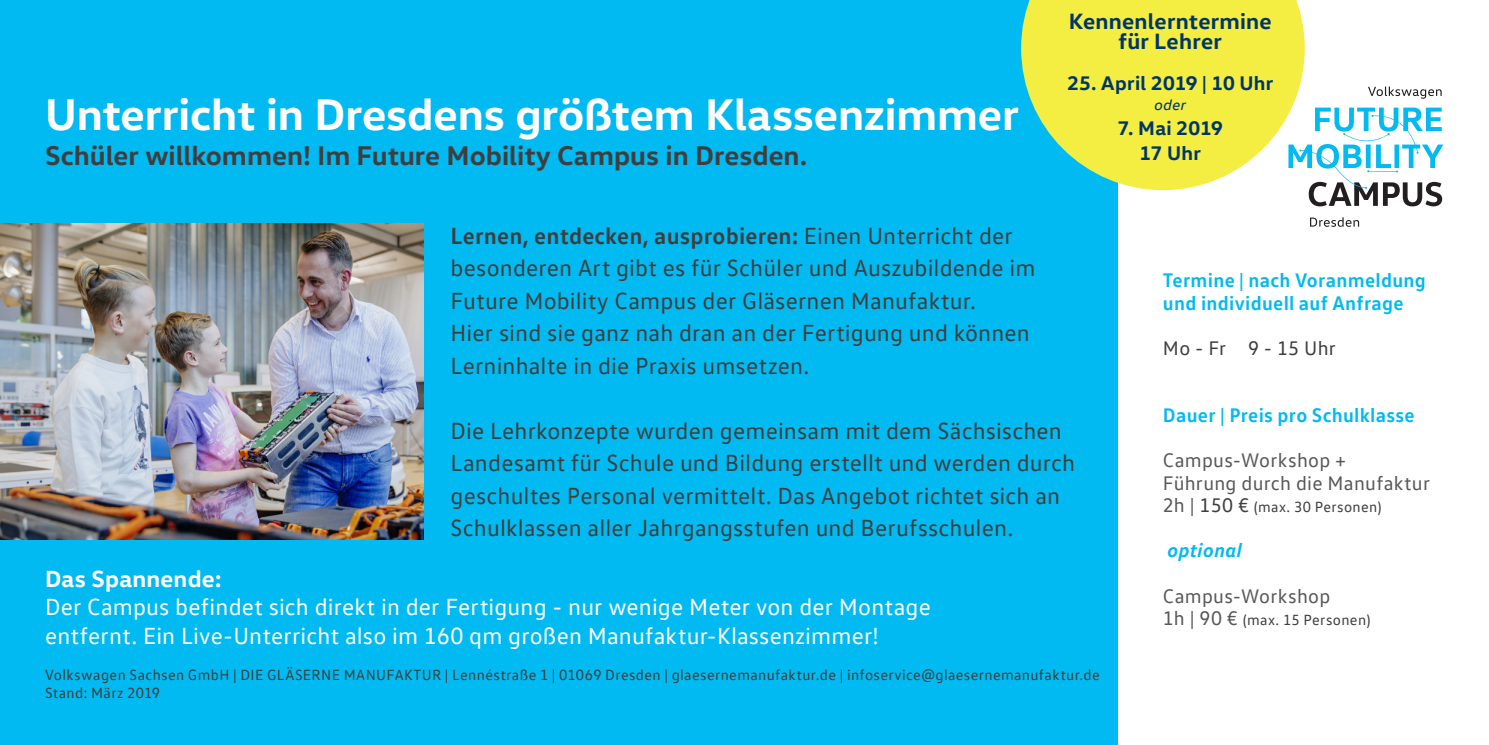
<style>
.page{position:relative;width:1489px;height:745px;background:#fff}
.page>*{position:absolute;margin:0;border:0;box-sizing:border-box;transform-origin:0 0}
.t1{font:700 45px "VW Head";letter-spacing:-.005em;color:#fff}
.t2{font:700 27.5px "VW Head";letter-spacing:.005em;color:#3e3e3f}
.t3{font:23.75px/32.5px "VW Text";letter-spacing:.005em;color:#3e3e3f}
.t4{font:23.75px "VW Text";letter-spacing:.01em;color:#fff}
.t5{font:700 23.75px "VW Text";letter-spacing:.01em;color:#3e3e3f}
.t6{font:700 23.75px "VW Head";letter-spacing:.01em;color:#fff}
.t7{font:700 22.5px "VW Head";letter-spacing:.01em;color:#003667}
.t8{font:700 20px "VW Text";letter-spacing:.015em;color:#00baf1}
.t9{font:20px "VW Text";letter-spacing:.015em;color:#57585a}
.t10{font:700 20px "VW Head";letter-spacing:.015em;color:#003667}
.t11{font:20px "VW Text";letter-spacing:.015em;color:#3e3e3f}
.t12{font:italic 700 20px "VW Text";letter-spacing:.015em;color:#00baf1}
.t13{font:15px "VW Text";letter-spacing:.025em;color:#3e3e3f}
.t14{font:italic 15px "VW Head";color:#003667}
.s1{font-weight:400}
.s2{font-size:20px;color:#57585a}
.s3{font-size:20px}
</style>
<div class="page">
<div style="left:0;top:0;width:1117px;height:744px;background:#00baf1"></div>
<svg style="left:1310px;top:217px;width:48px;height:10px"></svg>
<svg style="left:1368px;top:86px;width:73px;height:13px"></svg>
<svg style="left:1304px;top:107px;width:138px;height:99px"></svg>
<img style="left:0;top:223px;width:423px;height:316px">
<svg style="left:1021px;top:0;width:283px;height:190px"></svg>
<p class="t1" style="left:45px;top:85px;width:975px">Unterricht in Dresdens größtem Klassenzimmer</p>
<p class="t2" style="left:45px;top:137px;width:764px">Schüler willkommen! Im Future Mobility Campus in Dresden.</p>
<p class="t5" style="left:450px;top:220px;width:563px">Lernen, entdecken, ausprobieren: <span class="s1">Einen Unterricht der</span></p>
<p class="t3" style="left:450px;top:251px;width:586px">besonderen Art gibt es für Schüler und Auszubildende im</p>
<p class="t3" style="left:450px;top:283px;width:527px">Future Mobility Campus der Gläsernen Manufaktur.</p>
<p class="t3" style="left:450px;top:316px;width:580px">Hier sind sie ganz nah dran an der Fertigung und können</p>
<p class="t3" style="left:450px;top:348px;width:360px">Lerninhalte in die Praxis umsetzen.</p>
<p class="t7" style="left:1068px;top:7px;width:204px">Kennenlerntermine</p>
<p class="t7" style="left:1118px;top:27px;width:105px">für Lehrer</p>
<p class="t10" style="left:1066px;top:69px;width:208px">25. April 2019 | 10 Uhr</p>
<p class="t14" style="left:1154px;top:95px;width:33px">oder</p>
<p class="t10" style="left:1117px;top:114px;width:107px">7. Mai 2019</p>
<p class="t10" style="left:1139px;top:139px;width:63px">17 Uhr</p>
<p class="t8" style="left:1162px;top:267px;width:264px">Termine | nach Voranmeldung</p>
<p class="t8" style="left:1162px;top:289px;width:242px">und individuell auf Anfrage</p>
<p class="t11" style="left:1162px;top:335px;width:174px">Mo - Fr 9 - 15 Uhr</p>
<p class="t3" style="left:450px;top:413px;width:626px">Die Lehrkonzepte wurden gemeinsam mit dem Sächsischen Landesamt für Schule und Bildung erstellt und werden durch geschultes Personal vermittelt. Das Angebot richtet sich an Schulklassen aller Jahrgangsstufen und Berufsschulen.</p>
<p class="t6" style="left:45px;top:562px;width:178px">Das Spannende:</p>
<p class="t4" style="left:45px;top:592px;width:887px">Der Campus befindet sich direkt in der Fertigung - nur wenige Meter von der Montage</p>
<p class="t4" style="left:45px;top:620px;width:835px">entfernt. Ein Live-Unterricht also im 160 qm großen Manufaktur-Klassenzimmer!</p>
<p class="t13" style="left:45px;top:665px;width:1056px">Volkswagen Sachsen GmbH | DIE GLÄSERNE MANUFAKTUR | Lennéstraße 1 | 01069 Dresden | glaesernemanufaktur.de | infoservice@glaesernemanufaktur.de</p>
<p class="t13" style="left:45px;top:683px;width:117px">Stand: März 2019</p>
<p class="t8" style="left:1162px;top:402px;width:253px">Dauer | Preis pro Schulklasse</p>
<p class="t9" style="left:1162px;top:448px;width:185px">Campus-Workshop +</p>
<p class="t9" style="left:1162px;top:470px;width:268px">Führung durch die Manufaktur</p>
<p class="t13" style="left:1162px;top:497px;width:220px"><span class="s2">2h |</span> <span class="s3">150 €</span> (max. 30 Personen)</p>
<p class="t12" style="left:1167px;top:537px;width:76px">optional</p>
<p class="t9" style="left:1162px;top:583px;width:169px">Campus-Workshop</p>
<p class="t13" style="left:1162px;top:610px;width:209px"><span class="s2">1h | 90 €</span> (max. 15 Personen)</p>
</div>
